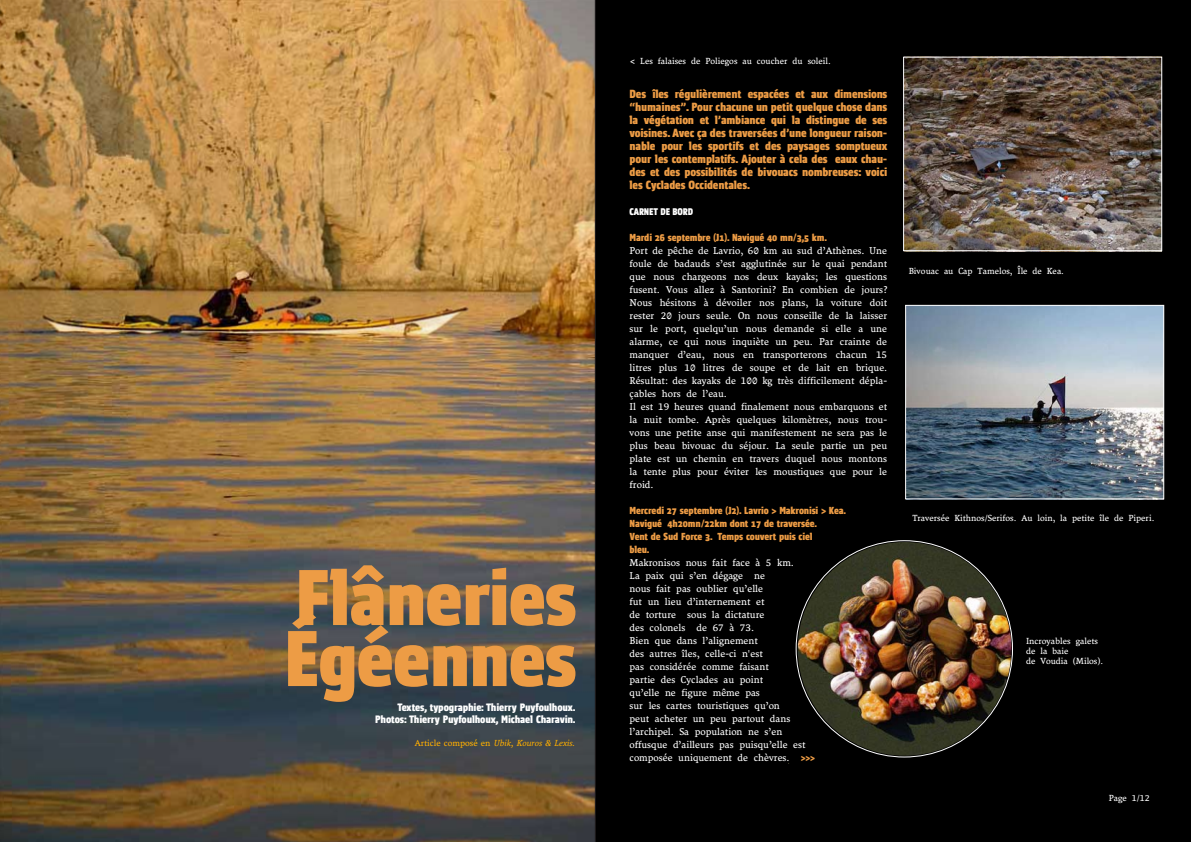
<style>
.page{position:relative;width:1191px;height:842px;background:#fff}
.page>*{position:absolute;margin:0;border:0;box-sizing:border-box;transform-origin:0 0}
.t1{font:800 condensed 73px/61px "Ubik";color:#ed9c45}
.t2{font:800 condensed 11px/13px "Ubik";color:#ed9c45;text-align:justify}
.t3{font:800 condensed 10px/12px "Ubik";color:#fff;text-align:right}
.t4{font:800 condensed 9.5px/13px "Ubik";color:#ed9c45}
.t5{font:9px/13px "Zlexis";color:#fff}
.t6{font:800 condensed 9px "Ubik";color:#fff}
.t7{font:8px/10px "Zlexis";color:#fff}
.t8{font:italic 8px "Zlexis";color:#ffaf00}
.s1{font-style:normal}
.s2{font-family:"Ubik";font-weight:800;font-stretch:condensed;color:#ed9c45}
</style>
<div class="page">
<img style="left:0;top:0;width:595px;height:842px">
<div style="left:595px;top:0;width:596px;height:842px;background:#000"></div>
<img style="left:798px;top:543px;width:212px;height:212px">
<div style="left:741px;top:486px;width:326px;height:326px;border:56px solid #000;border-radius:50%"></div>
<div style="left:670px;top:485px;width:117px;height:330px;background:#000"></div>
<div style="left:1018px;top:485px;width:117px;height:330px;background:#000"></div>
<div style="left:669px;top:483px;width:465px;height:55px;background:#000"></div>
<hr style="left:595px;top:0;width:1px;height:842px;background:#231f20">
<img style="left:904px;top:56px;width:257px;height:193px">
<img style="left:907px;top:307px;width:255px;height:190px">
<div style="left:903px;top:57px;width:259px;height:194px;border:1px solid #fff"></div>
<div style="left:905px;top:305px;width:259px;height:194px;border:1px solid #fff"></div>
<h1 class="t1" style="left:284px;top:566px;width:292px">Flâneries<br>Égéennes</h1>
<p class="t3" style="left:375px;top:701px;width:201px">Textes, typographie: Thierry Puyfoulhoux.<br>Photos: Thierry Puyfoulhoux, Michael Charavin.</p>
<p class="t8" style="left:415px;top:738px;width:162px"><span class="s1">Article composé en</span> Ubik, Kouros &amp; Lexis.</p>
<p class="t7" style="left:630px;top:56px;width:202px">&lt; Les falaises de Poliegos au coucher du soleil.</p>
<p class="t2" style="left:629px;top:87px;width:259px">Des îles régulièrement espacées et aux dimensions “humaines”. Pour chacune un petit quelque chose dans la végétation et l’ambiance qui la distingue de ses voisines. Avec ça des traversées d’une longueur raison&shy;nable pour les sportifs et des paysages somptueux pour les contemplatifs. Ajouter à cela des eaux chau&shy;des et des possibilités de bivouacs nombreuses: voici les Cyclades Occidentales.</p>
<p class="t6" style="left:629px;top:205px;width:65px">CARNET DE BORD</p>
<p class="t4" style="left:629px;top:231px;width:198px">Mardi 26 septembre (J1). Navigué 40 mn/3,5 km.</p>
<p class="t5" style="left:629px;top:244px;width:259px">Port de pêche de Lavrio, 60 km au sud d’Athènes. Une foule de badauds s’est agglutinée sur le quai pendant que nous chargeons nos deux kayaks; les questions fusent. Vous allez à Santorini? En combien de jours?<br>Nous hésitons à dévoiler nos plans, la voiture doit rester 20 jours seule. On nous conseille de la laisser sur le port, quelqu’un nous demande si elle a une alarme, ce qui nous inquiète un peu. Par crainte de manquer d’eau, nous en transporterons chacun 15 litres plus 10 litres de soupe et de lait en brique.<br>Résultat: des kayaks de 100 kg très difficilement dépla&shy;çables hors de l’eau.<br>Il est 19 heures quand finalement nous embarquons et la nuit tombe. Après quelques kilomètres, nous trou&shy;vons une petite anse qui manifestement ne sera pas le plus beau bivouac du séjour. La seule partie un peu plate est un chemin en travers duquel nous montons la tente plus pour éviter les moustiques que pour le froid.</p>
<p class="t4" style="left:629px;top:504px;width:218px">Mercredi 27 septembre (J2). Lavrio &gt; Makronisi &gt; Kea.<br>Navigué 4h20mn/22km dont 17 de traversée.<br>Vent de Sud Force 3. Temps couvert puis ciel<br>bleu.</p>
<p class="t5" style="left:629px;top:556px;width:187px">Makronisos nous fait face à 5 km.<br>La paix qui s’en dégage ne<br>nous fait pas oublier qu’elle<br>fut un lieu d’internement et<br>de torture sous la dictature<br>des colonels de 67 à 73.<br>Bien que dans l’alignement<br>des autres îles, celle-ci n'est<br>pas considérée comme faisant<br>partie des Cyclades au point<br>qu’elle ne figure même pas<br>sur les cartes touristiques qu’on<br>peut acheter un peu partout dans l’archipel. Sa population ne s’en offusque d’ailleurs pas puisqu’elle est composée uniquement de chèvres. <span class="s2">&gt;&gt;&gt;</span></p>
<p class="t7" style="left:908px;top:266px;width:157px">Bivouac au Cap Tamelos, Île de Kea.</p>
<p class="t7" style="left:912px;top:513px;width:243px">Traversée Kithnos/Serifos. Au loin, la petite île de Piperi.</p>
<p class="t7" style="left:1026px;top:636px;width:79px">Incroyables galets de la baie<br>de Voudia (Milos).</p>
<p class="t7" style="left:1108px;top:793px;width:43px">Page 1/12</p>
</div>
